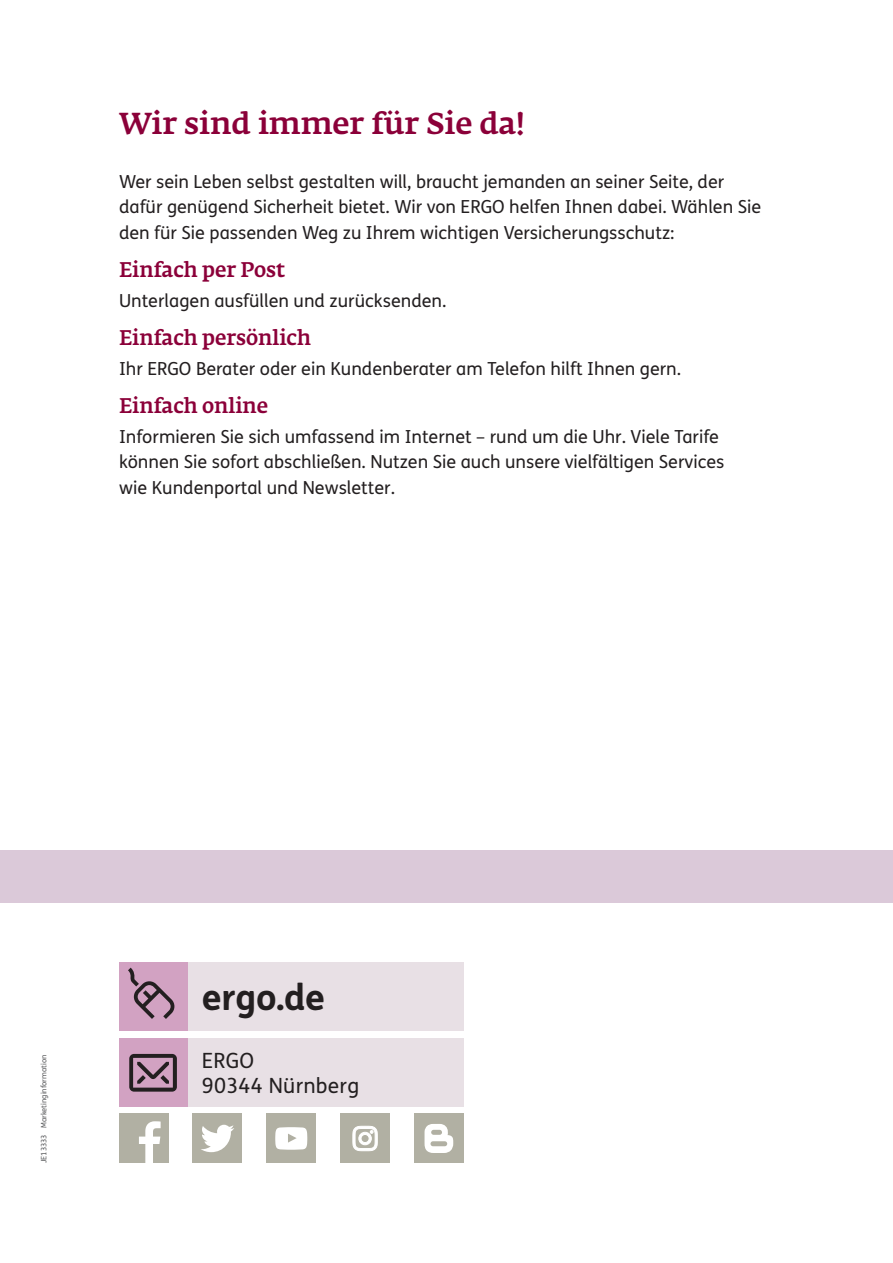
<style>
.page{position:relative;width:893px;height:1263px;background:#fff}
.page>*{position:absolute;margin:0;border:0;box-sizing:border-box;transform-origin:0 0}
.t1{font:700 36px "FS Me";letter-spacing:-.01em;color:#231f20}
.t2{font:500 30px "Fedra Serif A Pro";color:#8b0039}
.t3{font:500 21px "Fedra Serif A Pro";color:#8b0039;scale:.95 1}
.t4{font:21px/25.2px "FS Me";letter-spacing:.01em;color:#231f20}
.t5{font:18px/25.5px "FS Me";color:#231f20}
.t6{font:7.5px "FS Me";color:#57585a}
</style>
<div class="page">
<div style="left:0;top:850px;width:893px;height:53px;background:#dbc9d9"></div>
<div style="left:193px;top:1114px;width:49px;height:49px;background:#b1b0a3"></div>
<svg style="left:201px;top:1125px;width:33px;height:27px"></svg>
<div style="left:119px;top:1114px;width:49px;height:49px;background:#b1b0a3"></div>
<svg style="left:139px;top:1121px;width:22px;height:42px"></svg>
<div style="left:267px;top:1114px;width:49px;height:49px;background:#b1b0a3"></div>
<svg style="left:275px;top:1127px;width:32px;height:23px"></svg>
<div style="left:414px;top:1114px;width:49px;height:49px;background:#b1b0a3"></div>
<div style="left:340px;top:1114px;width:50px;height:49px;background:#b1b0a3"></div>
<svg style="left:353px;top:1126px;width:24px;height:25px"></svg>
<svg style="left:424px;top:1124px;width:29px;height:29px"></svg>
<div style="left:187px;top:962px;width:276px;height:68px;background:#e8e0e5"></div>
<div style="left:119px;top:962px;width:68px;height:68px;background:#d2a2c2"></div>
<svg style="left:128px;top:968px;width:46px;height:51px"></svg>
<div style="left:187px;top:1038px;width:276px;height:68px;background:#e8e0e5"></div>
<div style="left:119px;top:1038px;width:68px;height:68px;background:#d2a2c2"></div>
<svg style="left:129px;top:1054px;width:48px;height:38px"></svg>
<h2 class="t2" style="left:119px;top:106px;width:407px">Wir sind immer für Sie da!</h2>
<p class="t5" style="left:119px;top:168px;width:644px">Wer sein Leben selbst gestalten will, braucht jemanden an seiner Seite, der dafür genügend Sicherheit bietet. Wir von ERGO helfen Ihnen dabei. Wählen Sie den für Sie passenden Weg zu Ihrem wichtigen Versicherungsschutz:</p>
<p class="t3" style="left:119px;top:258px;width:177px">Einfach per Post</p>
<p class="t5" style="left:119px;top:287px;width:329px">Unterlagen ausfüllen und zurücksenden.</p>
<p class="t3" style="left:119px;top:326px;width:204px">Einfach persönlich</p>
<p class="t5" style="left:119px;top:355px;width:564px">Ihr ERGO Berater oder ein Kundenberater am Telefon hilft Ihnen gern.</p>
<p class="t3" style="left:119px;top:394px;width:158px">Einfach online</p>
<p class="t5" style="left:119px;top:423px;width:607px">Informieren Sie sich umfassend im Internet – rund um die Uhr. Viele Tarife können Sie sofort abschließen. Nutzen Sie auch unsere vielfältigen Services wie Kundenportal und Newsletter.</p>
<p class="t6" style="left:39px;top:1163px;width:110px;rotate:-90deg">JE13333 Marketinginformation</p>
<h1 class="t1" style="left:202px;top:969px;width:125px">ergo.de</h1>
<p class="t4" style="left:202px;top:1047px;width:159px">ERGO<br>90344 Nürnberg</p>
</div>
